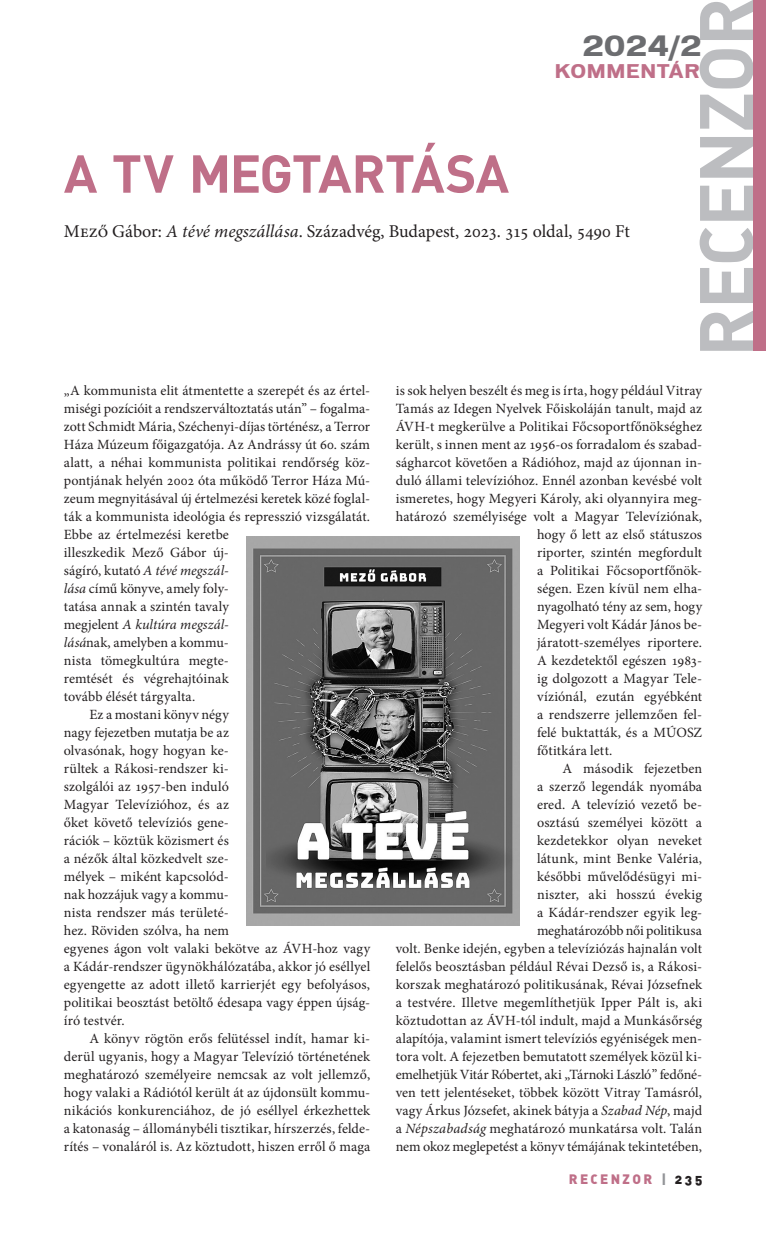
<style>
.page{position:relative;width:766px;height:1234px;background:#fff}
.page>*{position:absolute;margin:0;border:0;box-sizing:border-box;transform-origin:0 0}
._00_-_rovatfej{font:700 74.7px "DIN Alt PFL";letter-spacing:.02em;color:#bcbdc0}
._01_-_főcím{font:700 52.5px "DINPFL";letter-spacing:.02em;color:#bf6f88}
._01_-_főcím-2{font:700 26.7px "Vonnes PFL";color:#6c6d70}
._3003_-_alcím_RECEZNIÓ{font:18px "Minion Pro";letter-spacing:-.005em;color:#231f20}
._01_-_főcím-3{font:700 18px "Vonnes PFL";letter-spacing:.065em;color:#bf6f88}
._3001_--_kenyér_2__RECENZIÓ{font:14.1px/18px "Minion Pro";letter-spacing:.005em;color:#231f20}
._3000_--_kenyér_1__RECENZIO{font:14.1px/18px "Minion Pro";color:#231f20}
.t1{font:13.5px "DIN Alt Blk PFL";letter-spacing:.2em;color:#bf6f88}
.s1{font-style:italic}
.s2{color:#939598}
.s3{color:#231f20}
</style>
<div class="page">
<div style="left:753px;top:0;width:12px;height:351px;background:#bf6f88"></div>
<img style="left:246px;top:536px;width:274px;height:389px">
<p class="_00_-_rovatfej" style="left:677px;top:357px;width:359px;rotate:-90deg">RECENZOR</p>
<p class="_01_-_főcím-2" style="left:582px;top:30px;width:120px">2024/2</p>
<p class="_01_-_főcím-3" style="left:554px;top:60px;width:145px">KOMMENTÁR</p>
<p class="_01_-_főcím" style="left:64px;top:139px;width:445px">A TV MEGTARTÁSA</p>
<p class="_3003_-_alcím_RECEZNIÓ" style="left:64px;top:219px;width:567px">Mező Gábor: <span class="s1">A tévé megszállása</span>. Századvég, Budapest, 2023. 315 oldal, 5490 Ft</p>
<p class="_3000_--_kenyér_1__RECENZIO" style="left:64px;top:381px;width:308px">„A kommunista elit átmentette a szerepét és az értel&shy;miségi pozícióit a rendszerváltoztatás után” – fogalma&shy;zott Schmidt Mária, Széchenyi-díjas történész, a Terror Háza Múzeum főigazgatója. Az Andrássy út 60. szám alatt, a néhai kommunista politikai rendőrség köz&shy;pontjának helyén 2002 óta működő Terror Háza Mú&shy;zeum megnyitásával új értelmezési keretek közé foglal&shy;ták a kommunista ideológia és represszió vizsgálatát.<br>Ebbe az értelmezési keretbe<br>illeszkedik Mező Gábor új-<br>ságíró, kutató <span class="s1">A tévé megszál-<br>lása</span> című könyve, amely foly-<br>tatása annak a szintén tavaly<br>megjelent <span class="s1">A kultúra megszál-<br>lásá</span>nak, amelyben a kommu-<br>nista tömegkultúra megte-<br>remtését és végrehajtóinak<br>tovább élését tárgyalta.</p>
<p class="_3001_--_kenyér_2__RECENZIÓ" style="left:64px;top:705px;width:308px;text-indent:26px">Ez a mostani könyv négy<br>nagy fejezetben mutatja be az<br>olvasónak, hogy hogyan ke-<br>rültek a Rákosi-rendszer ki-<br>szolgálói az 1957-ben induló<br>Magyar Televízióhoz, és az<br>őket követő televíziós gene-<br>rációk – köztük közismert és<br>a nézők által közkedvelt sze-<br>mélyek – miként kapcsolód-<br>nak hozzájuk vagy a kommu-<br>nista rendszer más területé-<br>hez. Röviden szólva, ha nem<br>egyenes ágon volt valaki bekötve az ÁVH-hoz vagy a Kádár-rendszer ügynökhálózatába, akkor jó eséllyel egyengette az adott illető karrierjét egy befolyásos, politikai beosztást betöltő édesapa vagy éppen újság&shy;író testvér.</p>
<p class="_3001_--_kenyér_2__RECENZIÓ" style="left:64px;top:1029px;width:308px;text-align:justify;text-indent:26px">A könyv rögtön erős felütéssel indít, hamar ki&shy;derül ugyanis, hogy a Magyar Televízió történetének meghatározó személyeire nemcsak az volt jellemző, hogy valaki a Rádiótól került át az újdonsült kommu&shy;nikációs konkurenciához, de jó eséllyel érkezhettek a katonaság – állománybéli tisztikar, hírszerzés, felde&shy;rítés – vonaláról is. Az köztudott, hiszen erről ő maga</p>
<p class="_3001_--_kenyér_2__RECENZIÓ" style="left:395px;top:381px;width:308px">is sok helyen beszélt és meg is írta, hogy például Vitray</p>
<p class="_3001_--_kenyér_2__RECENZIÓ" style="left:395px;top:399px;width:308px">Tamás az Idegen Nyelvek Főiskoláján tanult, majd az</p>
<p class="_3001_--_kenyér_2__RECENZIÓ" style="left:395px;top:417px;width:308px">ÁVH-t megkerülve a Politikai Főcsoportfőnökséghez</p>
<p class="_3001_--_kenyér_2__RECENZIÓ" style="left:395px;top:435px;width:308px">került, s innen ment az 1956-os forradalom és szabad-</p>
<p class="_3001_--_kenyér_2__RECENZIÓ" style="left:395px;top:453px;width:308px">ságharcot követően a Rádióhoz, majd az újonnan in-</p>
<p class="_3001_--_kenyér_2__RECENZIÓ" style="left:395px;top:471px;width:308px">duló állami televízióhoz. Ennél azonban kevésbé volt</p>
<p class="_3001_--_kenyér_2__RECENZIÓ" style="left:395px;top:489px;width:308px">ismeretes, hogy Megyeri Károly, aki olyannyira meg-</p>
<p class="_3001_--_kenyér_2__RECENZIÓ" style="left:395px;top:507px;width:308px">határozó személyisége volt a Magyar Televíziónak,</p>
<p class="_3001_--_kenyér_2__RECENZIÓ" style="left:537px;top:525px;width:166px">hogy ő lett az első státuszos</p>
<p class="_3001_--_kenyér_2__RECENZIÓ" style="left:537px;top:543px;width:167px">riporter, szintén megfordult</p>
<p class="_3001_--_kenyér_2__RECENZIÓ" style="left:537px;top:561px;width:167px">a Politikai Főcsoportfőnök-</p>
<p class="_3001_--_kenyér_2__RECENZIÓ" style="left:537px;top:579px;width:167px">ségen. Ezen kívül nem elha-</p>
<p class="_3001_--_kenyér_2__RECENZIÓ" style="left:537px;top:597px;width:167px">nyagolható tény az sem, hogy</p>
<p class="_3001_--_kenyér_2__RECENZIÓ" style="left:537px;top:615px;width:167px">Megyeri volt Kádár János be-</p>
<p class="_3001_--_kenyér_2__RECENZIÓ" style="left:537px;top:633px;width:167px">járatott-személyes riportere.</p>
<p class="_3001_--_kenyér_2__RECENZIÓ" style="left:537px;top:651px;width:167px">A kezdetektől egészen 1983-</p>
<p class="_3001_--_kenyér_2__RECENZIÓ" style="left:537px;top:669px;width:165px">ig dolgozott a Magyar Tele-</p>
<p class="_3001_--_kenyér_2__RECENZIÓ" style="left:537px;top:687px;width:167px">víziónál, ezután egyébként</p>
<p class="_3001_--_kenyér_2__RECENZIÓ" style="left:537px;top:705px;width:167px">a rendszerre jellemzően fel-</p>
<p class="_3001_--_kenyér_2__RECENZIÓ" style="left:537px;top:723px;width:167px">felé buktatták, és a MÚOSZ</p>
<p class="_3001_--_kenyér_2__RECENZIÓ" style="left:537px;top:741px;width:77px">főtitkára lett.</p>
<p class="_3001_--_kenyér_2__RECENZIÓ" style="left:395px;top:759px;width:308px;text-align:right">A második fejezetben<br>a szerző legendák nyomába<br>ered. A televízió vezető be-<br>osztású személyei között a<br>kezdetekkor olyan neveket<br>látunk, mint Benke Valéria,<br>későbbi művelődésügyi mi-<br>niszter, aki hosszú évekig<br>a Kádár-rendszer egyik leg-<br>meghatározóbb női politikusa<br>volt. Benke idején, egyben a televíziózás hajnalán volt felelős beosztásban például Révai Dezső is, a Rákosi&shy;korszak meghatározó politikusának, Révai Józsefnek a testvére. Illetve megemlíthetjük Ipper Pált is, aki köztudottan az ÁVH-tól indult, majd a Munkásőrség alapítója, valamint ismert televíziós egyéniségek men&shy;tora volt. A fejezetben bemutatott személyek közül ki&shy;emelhetjük Vitár Róbertet, aki „Tárnoki László” fedőné&shy;ven tett jelentéseket, többek között Vitray Tamásról, vagy Árkus Józsefet, akinek bátyja a <span class="s1">Szabad Nép</span>, majd a <span class="s1">Népszabadság</span> meghatározó munkatársa volt. Talán nem okoz meglepetést a könyv témájának tekintetében,</p>
<p class="t1" style="left:568px;top:1169px;width:135px">RECENZOR <span class="s2">|</span> <span class="s3">235</span></p>
</div>
